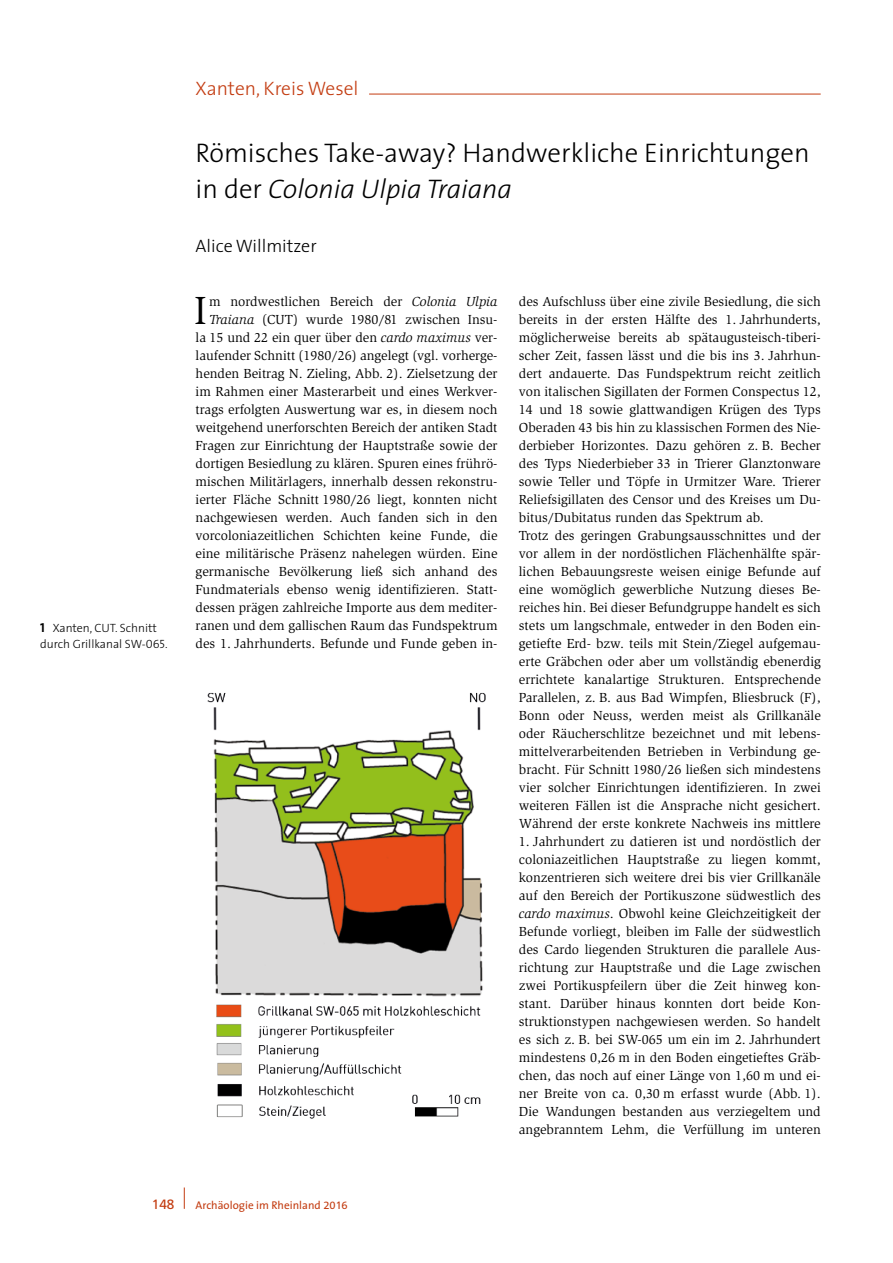
<style>
.page{position:relative;width:893px;height:1263px;background:#fff}
.page>*{position:absolute;margin:0;border:0;box-sizing:border-box;transform-origin:0 0}
.FLIESS_INITIALIEN{font:40.35px "Slimbach";color:#000}
.TITEL_Ü1{font:300 27px/36px "The Sans";color:#000}
.REGION_STADT_NEU{font:300 19.5px "The Sans";color:#c33c11}
.VERFASSER_NEU{font:300 18px "The Sans";color:#000}
.FLIESS_SLIMBACH_9_PT{font:13.5px/18px "Slimbach";color:#000;text-align:justify}
.FLIESS_INITIALIEN-2{font:13.5px/18px "Slimbach";color:#000;text-align:right}
.t1{font:13.5px "Frutiger CE";color:#c33c11}
.BILDUNTERSCHRIFT{font:300 12px/16.5px "The Sans";color:#000}
.t2{font:11.25px "The Sans";color:#c33c11}
.s1{font-family:"The Sans Bold Caps";font-weight:400;font-size:13.05px}
.s2{font-family:"The Sans Light Caps";font-weight:400}
.s3{font-style:italic}
.s4{font-family:"The Sans B W5 Plain"}
.s5{font-family:"Frutiger CE";font-size:10.65px}
</style>
<div class="page">
<svg style="left:184px;top:1187px;width:1px;height:22px"></svg>
<img style="left:207px;top:692px;width:279px;height:427px">
<hr style="left:369px;top:94px;width:452px;height:1px;background:#c33c11">
<p class="REGION_STADT_NEU" style="left:196px;top:72px;width:164px">Xanten, Kreis Wesel</p>
<p class="BILDUNTERSCHRIFT" style="left:40px;top:619px;width:129px"><span class="s1">1</span> Xanten, CUT. Schnitt durch Grillkanal SW-<span class="s2">065</span>.</p>
<p class="TITEL_Ü1" style="left:196px;top:134px;width:616px">Römisches Take-away? Handwerkliche Einrichtungen in der <span class="s3">Colonia Ulpia Traiana</span></p>
<p class="VERFASSER_NEU" style="left:196px;top:231px;width:123px">Alice Willmitzer</p>
<p class="FLIESS_INITIALIEN-2" style="left:196px;top:293px;width:303px">m nordwestlichen Bereich der <span class="s3">Colonia Ulpia Traiana</span> (CUT) wurde 1980/81 zwischen Insu&shy;la 15 und 22 ein quer über den <span class="s3">cardo maximus</span> ver&shy;laufender Schnitt (1980/26) angelegt (vgl. vorherge&shy;henden Beitrag N. Zieling, Abb. 2). Zielsetzung der im Rahmen einer Masterarbeit und eines Werkver&shy;trags erfolgten Auswertung war es, in diesem noch weitgehend unerforschten Bereich der antiken Stadt Fragen zur Einrichtung der Hauptstraße sowie der dortigen Besiedlung zu klären. Spuren eines frührö&shy;mischen Militärlagers, innerhalb dessen rekonstru&shy;ierter Fläche Schnitt 1980/26 liegt, konnten nicht nachgewiesen werden. Auch fanden sich in den vorcoloniazeitlichen Schichten keine Funde, die eine militärische Präsenz nahelegen würden. Eine germanische Bevölkerung ließ sich anhand des Fundmaterials ebenso wenig identifizieren. Statt&shy;dessen prägen zahlreiche Importe aus dem mediter&shy;ranen und dem gallischen Raum das Fundspektrum des 1. Jahrhunderts. Befunde und Funde geben in-</p>
<p class="FLIESS_INITIALIEN-2" style="left:519px;top:293px;width:303px;text-align:justify">des Aufschluss über eine zivile Besiedlung, die sich bereits in der ersten Hälfte des 1. Jahrhunderts, möglicherweise bereits ab spätaugusteisch-tiberi&shy;scher Zeit, fassen lässt und die bis ins 3. Jahrhun&shy;dert andauerte. Das Fundspektrum reicht zeitlich von italischen Sigillaten der Formen Conspectus 12, 14 und 18 sowie glattwandigen Krügen des Typs Oberaden 43 bis hin zu klassischen Formen des Nie&shy;derbieber Horizontes. Dazu gehören z. B. Becher des Typs Niederbieber 33 in Trierer Glanztonware sowie Teller und Töpfe in Urmitzer Ware. Trierer Reliefsigillaten des Censor und des Kreises um Du&shy;bitus/Dubitatus runden das Spektrum ab.</p>
<p class="FLIESS_INITIALIEN" style="left:194px;top:287px;width:14px">I</p>
<p class="FLIESS_SLIMBACH_9_PT" style="left:519px;top:527px;width:303px">Trotz des geringen Grabungsausschnittes und der vor allem in der nordöstlichen Flächenhälfte spär&shy;lichen Bebauungsreste weisen einige Befunde auf eine womöglich gewerbliche Nutzung dieses Be&shy;reiches hin. Bei dieser Befundgruppe handelt es sich stets um langschmale, entweder in den Boden ein&shy;getiefte Erd- bzw. teils mit Stein/Ziegel aufgemau&shy;erte Gräbchen oder aber um vollständig ebenerdig errichtete kanalartige Strukturen. Entsprechende Parallelen, z. B. aus Bad Wimpfen, Bliesbruck (F), Bonn oder Neuss, werden meist als Grillkanäle oder Räucherschlitze bezeichnet und mit lebens&shy;mittelverarbeitenden Betrieben in Verbindung ge&shy;bracht. Für Schnitt 1980/26 ließen sich mindestens vier solcher Einrichtungen identifizieren. In zwei weiteren Fällen ist die Ansprache nicht gesichert.<br>Während der erste konkrete Nachweis ins mittlere</p>
<p class="FLIESS_SLIMBACH_9_PT" style="left:519px;top:833px;width:303px">1. Jahrhundert zu datieren ist und nordöstlich der coloniazeitlichen Hauptstraße zu liegen kommt, konzentrieren sich weitere drei bis vier Grillkanäle auf den Bereich der Portikuszone südwestlich des <span class="s3">cardo maximus</span>. Obwohl keine Gleichzeitigkeit der Befunde vorliegt, bleiben im Falle der südwestlich des Cardo liegenden Strukturen die parallele Aus&shy;richtung zur Hauptstraße und die Lage zwischen zwei Portikuspfeilern über die Zeit hinweg kon&shy;stant. Darüber hinaus konnten dort beide Kon&shy;struktionstypen nachgewiesen werden. So handelt es sich z. B. bei SW-065 um ein im 2. Jahrhundert mindestens 0,26 m in den Boden eingetieftes Gräb&shy;chen, das noch auf einer Länge von 1,60 m und ei&shy;ner Breite von ca. 0,30 m erfasst wurde (Abb. 1).<br>Die Wandungen bestanden aus verziegeltem und angebranntem Lehm, die Verfüllung im unteren</p>
<p class="t1" style="left:152px;top:1196px;width:24px">148</p>
<p class="t2" style="left:196px;top:1196px;width:153px">Archäologie im Rheinland <span class="s4">20</span><span class="s5">1</span><span class="s4">6</span></p>
</div>
